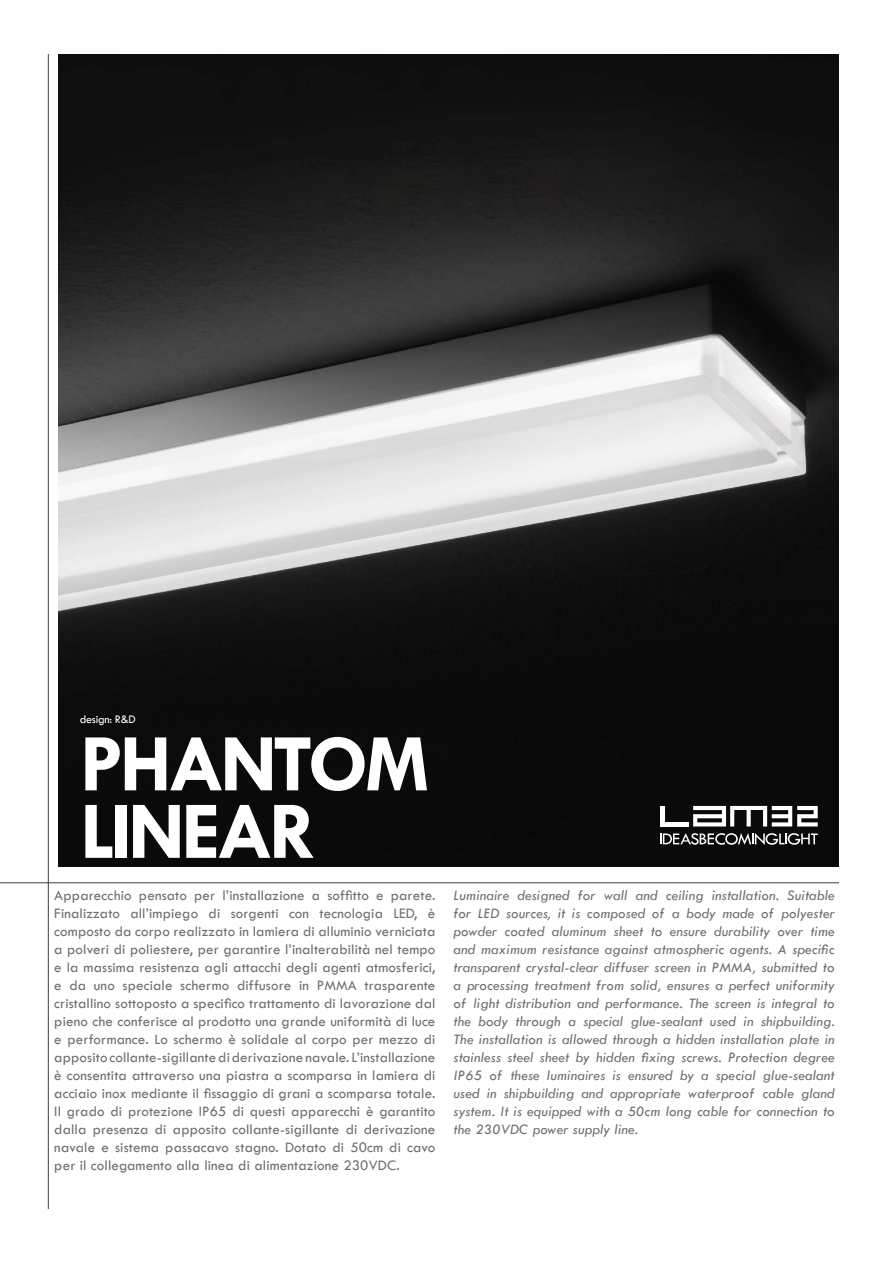
<style>
.page{position:relative;width:893px;height:1263px;background:#fff}
.page>*{position:absolute;margin:0;border:0;box-sizing:border-box;transform-origin:0 0}
.t1{font:700 82.5px/67.5px "Tw Cen";letter-spacing:-.05em;color:#fff}
.t2{font:15px/18px "Tw Cen";letter-spacing:.01em;color:#706f6f;text-align:justify}
.t3{font:italic 15px/18px "Tw Cen";letter-spacing:.01em;color:#706f6f;text-align:justify}
.t4{font:12px "Tw Cen";letter-spacing:-.02em;color:#fff}
</style>
<div class="page">
<img style="left:59px;top:54px;width:780px;height:812px">
<hr style="left:0;top:882px;width:839px;height:1px;background:#3c3c3b">
<hr style="left:48px;top:54px;width:1px;height:1155px;background:#3c3c3b">
<hr style="left:660px;top:822px;width:29px;height:4px;background:#fff">
<hr style="left:660px;top:806px;width:4px;height:20px;background:#fff">
<svg style="left:693px;top:806px;width:125px;height:20px"></svg>
<svg style="left:660px;top:833px;width:158px;height:12px"></svg>
<p class="t4" style="left:80px;top:712px;width:57px">design: R&amp;D</p>
<h1 class="t1" style="left:80px;top:728px;width:352px">PHANTOM<br>LINEAR</h1>
<p class="t2" style="left:54px;top:886px;width:383px">Apparecchio pensato per l’installazione a soffitto e parete.<br>Finalizzato all’impiego di sorgenti con tecnologia LED, è composto da corpo realizzato in lamiera di alluminio verniciata a polveri di poliestere, per garantire l’inalterabilità nel tempo e la massima resistenza agli attacchi degli agenti atmosferici, e da uno speciale schermo diffusore in PMMA trasparente cristallino sottoposto a specifico trattamento di lavorazione dal pieno che conferisce al prodotto una grande uniformità di luce e performance. Lo schermo è solidale al corpo per mezzo di apposito collante-sigillante di derivazione navale. L’installazione è consentita attraverso una piastra a scomparsa in lamiera di acciaio inox mediante il fissaggio di grani a scomparsa totale.<br>Il grado di protezione IP65 di questi apparecchi è garantito dalla presenza di apposito collante-sigillante di derivazione navale e sistema passacavo stagno. Dotato di 50cm di cavo per il collegamento alla linea di alimentazione 230VDC.</p>
<p class="t3" style="left:454px;top:886px;width:383px">Luminaire designed for wall and ceiling installation. Suitable for LED sources, it is composed of a body made of polyester powder coated aluminum sheet to ensure durability over time and maximum resistance against atmospheric agents. A specific transparent crystal-clear diffuser screen in PMMA, submitted to a processing treatment from solid, ensures a perfect uniformity of light distribution and performance. The screen is integral to the body through a special glue-sealant used in shipbuilding.<br>The installation is allowed through a hidden installation plate in stainless steel sheet by hidden fixing screws. Protection degree IP65 of these luminaires is ensured by a special glue-sealant used in shipbuilding and appropriate waterproof cable gland system. It is equipped with a 50cm long cable for connection to the 230VDC power supply line.</p>
</div>
